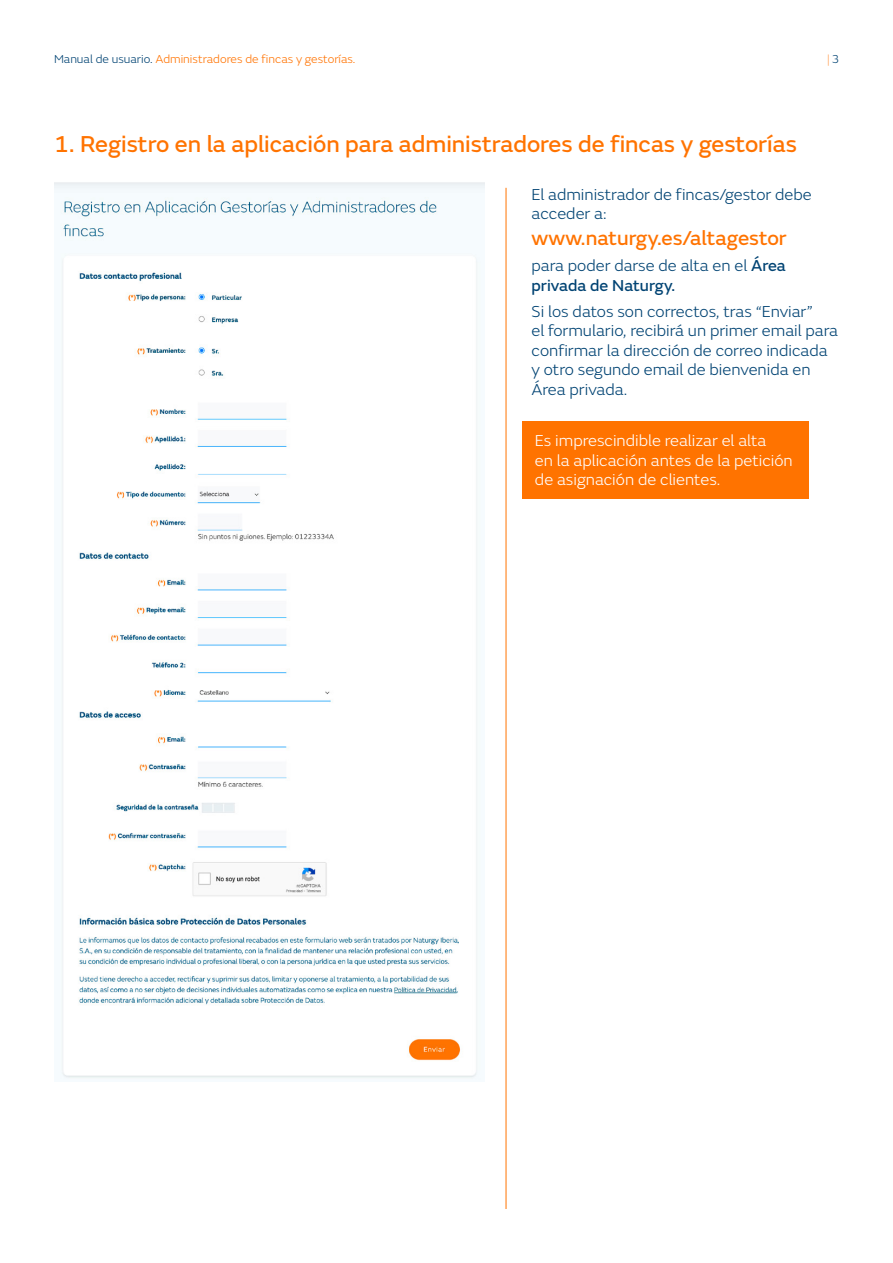
<style>
.page{position:relative;width:893px;height:1263px;background:#fff}
.page>*{position:absolute;margin:0;border:0;box-sizing:border-box;transform-origin:0 0}
.t1{font:24px "FS Emeric Core";color:#ff7300}
.t2{font:21px "FS Emeric Core";color:#ff7300}
.t3{font:300 16.5px/19.5px "FS Emeric";color:#004373}
.t4{font:300 16.5px/19.8px "FS Emeric";color:#fff}
.t5{font:16.5px "FS Emeric Core";color:#004373}
.t6{font:300 12px "FS Emeric";color:#ff7300}
.t7{font:100 12px "FS Emeric";color:#ff7300}
.s1{color:#004373}
.s2{font-weight:300;color:#004373}
.s3{font-family:"FS Emeric Core";font-weight:400}
</style>
<div class="page">
<img style="left:54px;top:182px;width:431px;height:897px">
<hr style="left:506px;top:188px;width:1px;height:1021px;background:#ff7300">
<div style="left:522px;top:421px;width:287px;height:77px;background:#ff7300"></div>
<p class="t6" style="left:54px;top:51px;width:303px"><span class="s1">Manual de usuario.</span> Administradores de fincas y gestorías.</p>
<p class="t7" style="left:827px;top:51px;width:13px">| <span class="s2">3</span></p>
<h1 class="t1" style="left:54px;top:126px;width:744px">1. Registro en la aplicación para administradores de fincas y gestorías</h1>
<p class="t3" style="left:531px;top:184px;width:282px">El administrador de fincas/gestor debe acceder a:</p>
<p class="t2" style="left:531px;top:223px;width:257px">www.naturgy.es/altagestor</p>
<p class="t3" style="left:531px;top:255px;width:256px">para poder darse de alta en el <span class="s3">Área</span></p>
<p class="t5" style="left:531px;top:273px;width:145px">privada de Naturgy.</p>
<p class="t3" style="left:531px;top:301px;width:308px">Si los datos son correctos, tras “Enviar”<br>el formulario, recibirá un primer email para confirmar la dirección de correo indicada y otro segundo email de bienvenida en Área privada.</p>
<p class="t4" style="left:535px;top:430px;width:259px">Es imprescindible realizar el alta<br>en la aplicación antes de la petición de asignación de clientes.</p>
</div>
